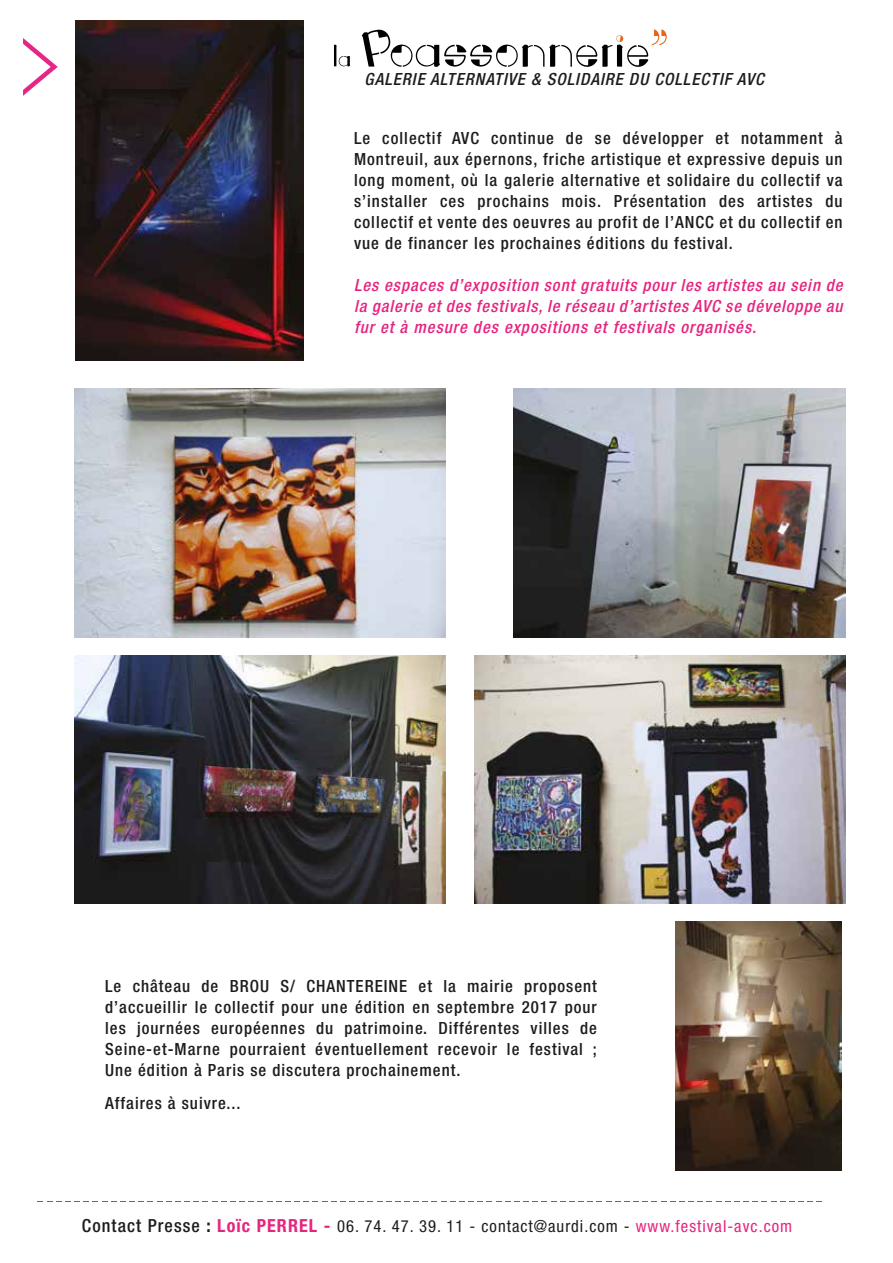
<style>
.page{position:relative;width:893px;height:1263px;background:#fff}
.page>*{position:absolute;margin:0;border:0;box-sizing:border-box;transform-origin:0 0}
.t1{font:500 condensed 16.8px/21px "Helvetica Neue";letter-spacing:.06em;color:#1d1d1b;text-align:justify}
.t2{font:italic 500 condensed 16.8px/21px "Helvetica Neue";letter-spacing:.06em;color:#e6247f;text-align:justify}
.t3{font:italic 500 condensed 16.8px "Helvetica Neue";letter-spacing:.06em;color:#1d1d1b}
.t4{font:condensed 16.65px "Helvetica Neue";letter-spacing:.06em;color:#1d1d1b}
.s1{font-weight:500;font-size:18px}
.s2{font-weight:700;font-size:18px}
.s3{font-weight:700;font-size:18px;color:#e6247f}
.s4{color:#e6247f}
</style>
<div class="page">
<svg style="left:38px;top:1201px;width:784px;height:1px"></svg>
<svg style="left:23px;top:38px;width:35px;height:58px"></svg>
<img style="left:76px;top:20px;width:228px;height:341px">
<img style="left:75px;top:389px;width:371px;height:248px">
<img style="left:513px;top:389px;width:332px;height:248px">
<img style="left:75px;top:655px;width:371px;height:249px">
<img style="left:474px;top:655px;width:371px;height:249px">
<img style="left:675px;top:921px;width:167px;height:249px">
<svg style="left:334px;top:45px;width:16px;height:21px"></svg>
<svg style="left:362px;top:29px;width:305px;height:38px"></svg>
<p class="t3" style="left:365px;top:69px;width:401px">GALERIE ALTERNATIVE &amp; SOLIDAIRE DU COLLECTIF AVC</p>
<p class="t1" style="left:354px;top:127px;width:490px">Le collectif AVC continue de se développer et notamment à Montreuil, aux épernons, friche artistique et expressive depuis un long moment, où la galerie alternative et solidaire du collectif va s’installer ces prochains mois. Présentation des artistes du collectif et vente des oeuvres au profit de l’ANCC et du collectif en vue de financer les prochaines éditions du festival.</p>
<p class="t2" style="left:354px;top:274px;width:490px">Les espaces d’exposition sont gratuits pour les artistes au sein de la galerie et des festivals, le réseau d’artistes AVC se développe au fur et à mesure des expositions et festivals organisés.</p>
<p class="t1" style="left:105px;top:975px;width:493px">Le château de BROU S/ CHANTEREINE et la mairie proposent d’accueillir le collectif pour une édition en septembre 2017 pour les journées européennes du patrimoine. Différentes villes de Seine-et-Marne pourraient éventuellement recevoir le festival ; Une édition à Paris se discutera prochainement.</p>
<p class="t1" style="left:105px;top:1092px;width:137px">Affaires à suivre...</p>
<p class="t4" style="left:82px;top:1216px;width:712px"><span class="s1">Contact Presse</span> <span class="s2">:</span> <span class="s3">Loïc PERREL -</span> 06. 74. 47. 39. 11 - contact@aurdi.com - <span class="s4">www.festival-avc.com</span></p>
</div>
